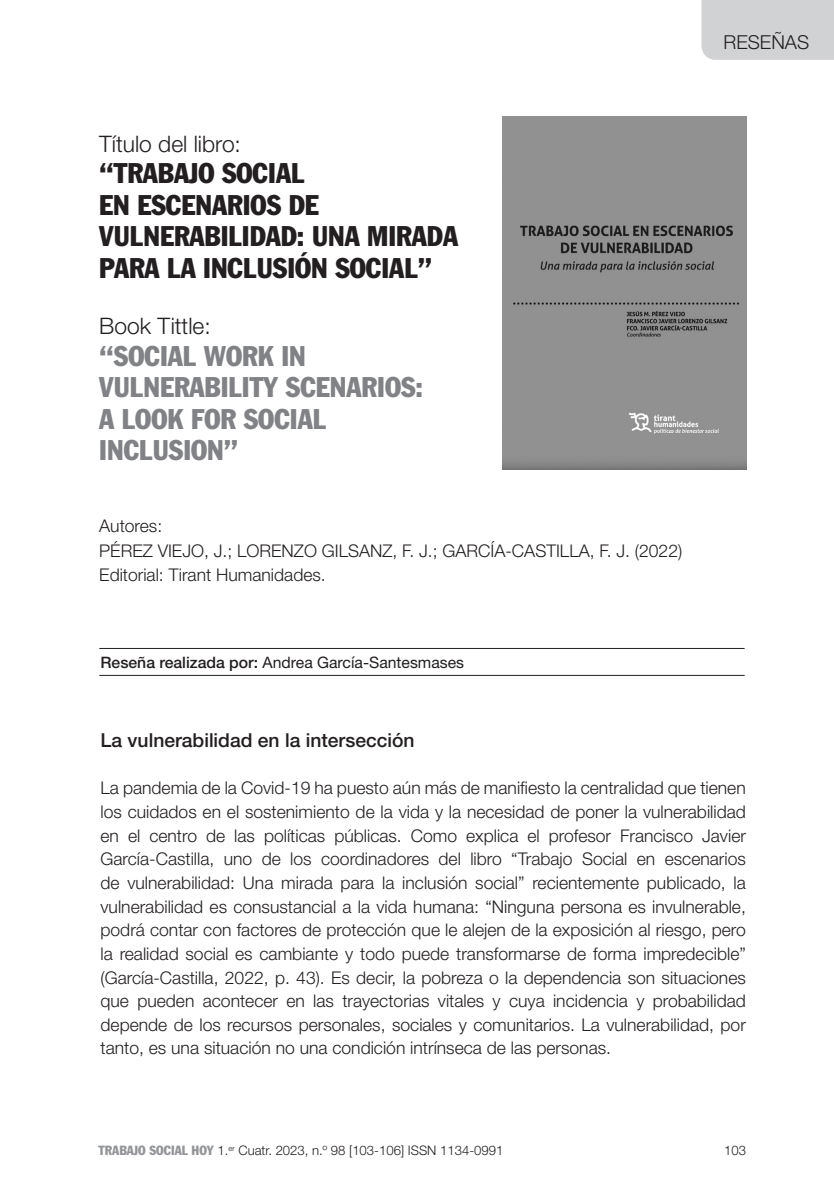
<style>
.page{position:relative;width:834px;height:1191px;background:#fff}
.page>*{position:absolute;margin:0;border:0;box-sizing:border-box;transform-origin:0 0}
.t1{font:condensed 28px/31.5px "Franklin Gothic";color:#231f20}
.t2{font:condensed 28px/31.5px "Franklin Gothic";color:#808285}
.t3{font:300 22.75px "Helvetica Neue";color:#231f20}
.t4{font:500 19.25px "Helvetica Neue";color:#231f20}
.t5{font:300 19.25px "Helvetica Neue";color:#231f20}
.t6{font:300 17.5px/23.6px "Helvetica Neue";color:#231f20;text-align:justify}
.t7{font:15.75px "Helvetica Neue";color:#231f20}
.t8{font:300 13.12px "Helvetica Neue";color:#231f20}
.s1{font-weight:500}
.s2{font-family:"Franklin Gothic";font-weight:400;font-stretch:condensed;color:#939598}
</style>
<div class="page">
<hr style="left:99px;top:648px;width:645px;height:1px;background:#231f20">
<hr style="left:99px;top:675px;width:645px;height:1px;background:#231f20">
<div style="left:701px;top:0;width:132px;height:60px;background:#d1d2d4"></div>
<img style="left:503px;top:117px;width:243px;height:353px">
<h2 class="t3" style="left:99px;top:130px;width:143px">Título del libro:</h2>
<h1 class="t1" style="left:99px;top:157px;width:360px">“TRABAJO SOCIAL<br>EN ESCENARIOS DE<br>VULNERABILIDAD: UNA MIRADA<br>PARA LA INCLUSIÓN SOCIAL”</h1>
<h2 class="t3" style="left:99px;top:312px;width:113px">Book Tittle:</h2>
<h1 class="t2" style="left:99px;top:339px;width:325px">“SOCIAL WORK IN<br>VULNERABILITY SCENARIOS:<br>A LOOK FOR SOCIAL<br>INCLUSION”</h1>
<p class="t6" style="left:99px;top:514px;width:584px;line-height:24.2px;text-align:left">Autores:<br>PÉREZ VIEJO, J.; LORENZO GILSANZ, F. J.; GARCÍA-CASTILLA, F. J. (2022)<br>Editorial: Tirant Humanidades.</p>
<p class="t7" style="left:100px;top:653px;width:365px"><span class="s1">Reseña realizada por:</span> Andrea García-Santesmases</p>
<p class="t5" style="left:723px;top:30px;width:87px">RESEÑAS</p>
<p class="t4" style="left:100px;top:729px;width:315px">La vulnerabilidad en la intersección</p>
<p class="t6" style="left:100px;top:776px;width:646px">La pandemia de la Covid-19 ha puesto aún más de manifiesto la centralidad que tienen los cuidados en el sostenimiento de la vida y la necesidad de poner la vulnerabilidad en el centro de las políticas públicas. Como explica el profesor Francisco Javier García-Castilla, uno de los coordinadores del libro “Trabajo Social en escenarios de vulnerabilidad: Una mirada para la inclusión social” recientemente publicado, la vulnerabilidad es consustancial a la vida humana: “Ninguna persona es invulnerable, podrá contar con factores de protección que le alejen de la exposición al riesgo, pero la realidad social es cambiante y todo puede transformarse de forma impredecible” (García-Castilla, 2022, p. 43). Es decir, la pobreza o la dependencia son situaciones que pueden acontecer en las trayectorias vitales y cuya incidencia y probabilidad depende de los recursos personales, sociales y comunitarios. La vulnerabilidad, por tanto, es una situación no una condición intrínseca de las personas.</p>
<p class="t8" style="left:99px;top:1142px;width:406px"><span class="s2">TRABAJO SOCIAL HOY</span> 1.<sup>er</sup> Cuatr. 2023, n.º 98 [103-106] ISSN 1134-0991</p>
<p class="t8" style="left:724px;top:1142px;width:23px">103</p>
</div>
